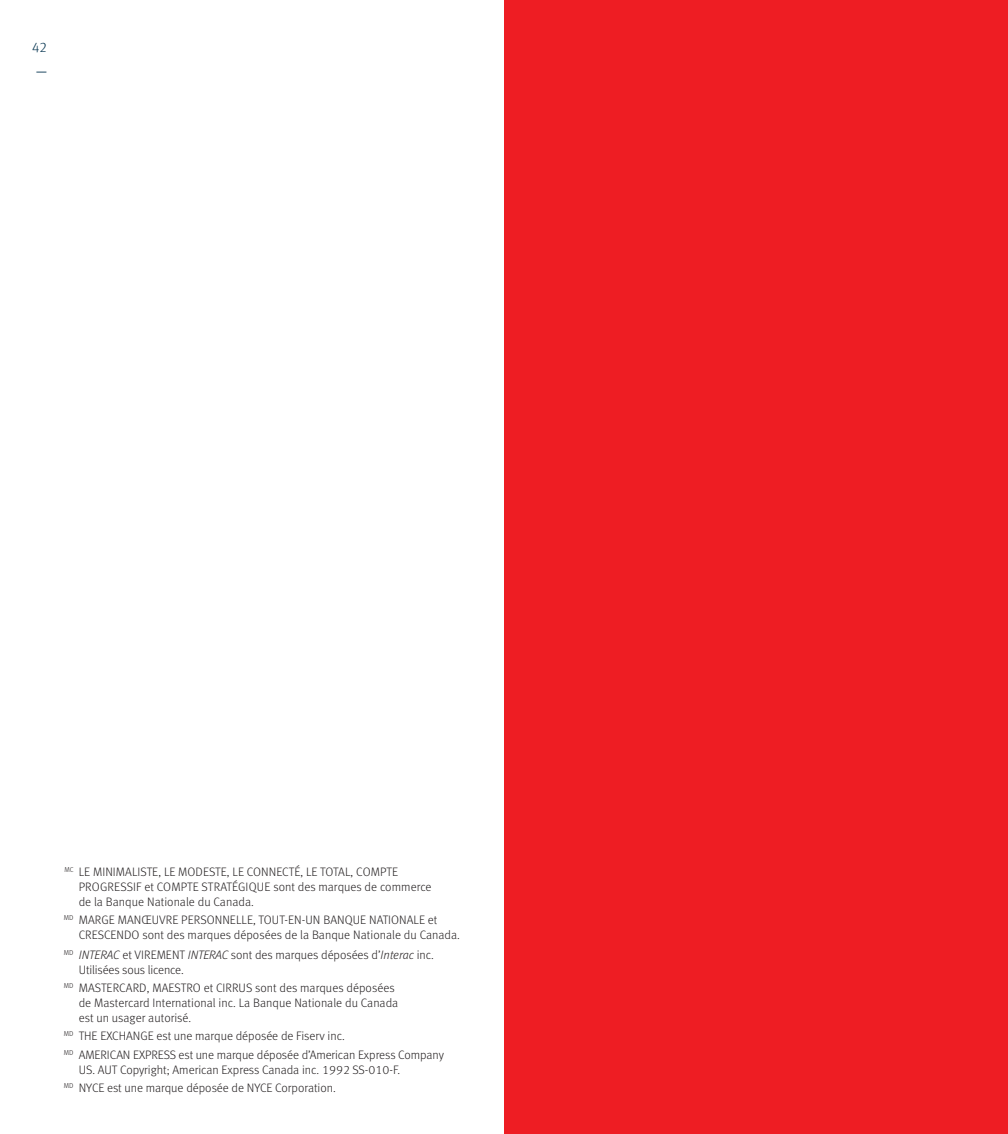
<style>
.page{position:relative;width:1008px;height:1134px;background:#fff}
.page>*{position:absolute;margin:0;border:0;box-sizing:border-box;transform-origin:0 0}
.t1{font:300 14px "Meta OT";color:#00314d}
.t2{font:14px "Meta OT Norm";color:#00314d}
.t3{font:300 12.25px/14.9px "Meta OT";color:#231f20}
.s1{font-style:italic}
</style>
<div class="page">
<div style="left:504px;top:0;width:504px;height:1134px;background:#ee1d23"></div>
<p class="t1" style="left:32px;top:42px;width:17px">42</p>
<p class="t2" style="left:36px;top:66px;width:13px">—</p>
<p class="t3" style="left:79px;top:865px;width:354px;text-indent:-14px"><sup>MC</sup> LE MINIMALISTE, LE MODESTE, LE CONNECTÉ, LE TOTAL, COMPTE<br>PROGRESSIF et COMPTE STRATÉGIQUE sont des marques de commerce de la Banque Nationale du Canada.</p>
<p class="t3" style="left:79px;top:913px;width:383px;text-indent:-15px"><sup>MD</sup> MARGE MANŒUVRE PERSONNELLE, TOUT-EN-UN BANQUE NATIONALE et<br>CRESCENDO sont des marques déposées de la Banque Nationale du Canada.</p>
<p class="t3" style="left:79px;top:948px;width:357px;text-indent:-15px"><sup>MD</sup> <span class="s1">INTERAC</span> et VIREMENT <span class="s1">INTERAC</span> sont des marques déposées d’<span class="s1">Interac</span> inc.<br>Utilisées sous licence.</p>
<p class="t3" style="left:79px;top:982px;width:321px;text-indent:-15px"><sup>MD</sup> MASTERCARD, MAESTRO et CIRRUS sont des marques déposées de Mastercard International inc. La Banque Nationale du Canada est un usager autorisé.</p>
<p class="t3" style="left:64px;top:1028px;width:382px;line-height:18.4px"><sup>MD</sup> THE EXCHANGE est une marque déposée de Fiserv inc.<br><sup>MD</sup> AMERICAN EXPRESS est une marque déposée d’American Express Company</p>
<p class="t3" style="left:64px;top:1061px;width:338px;line-height:18.4px;text-indent:15px">US. AUT Copyright; American Express Canada inc. 1992 SS-010-F.<br><sup>MD</sup> NYCE est une marque déposée de NYCE Corporation.</p>
</div>
